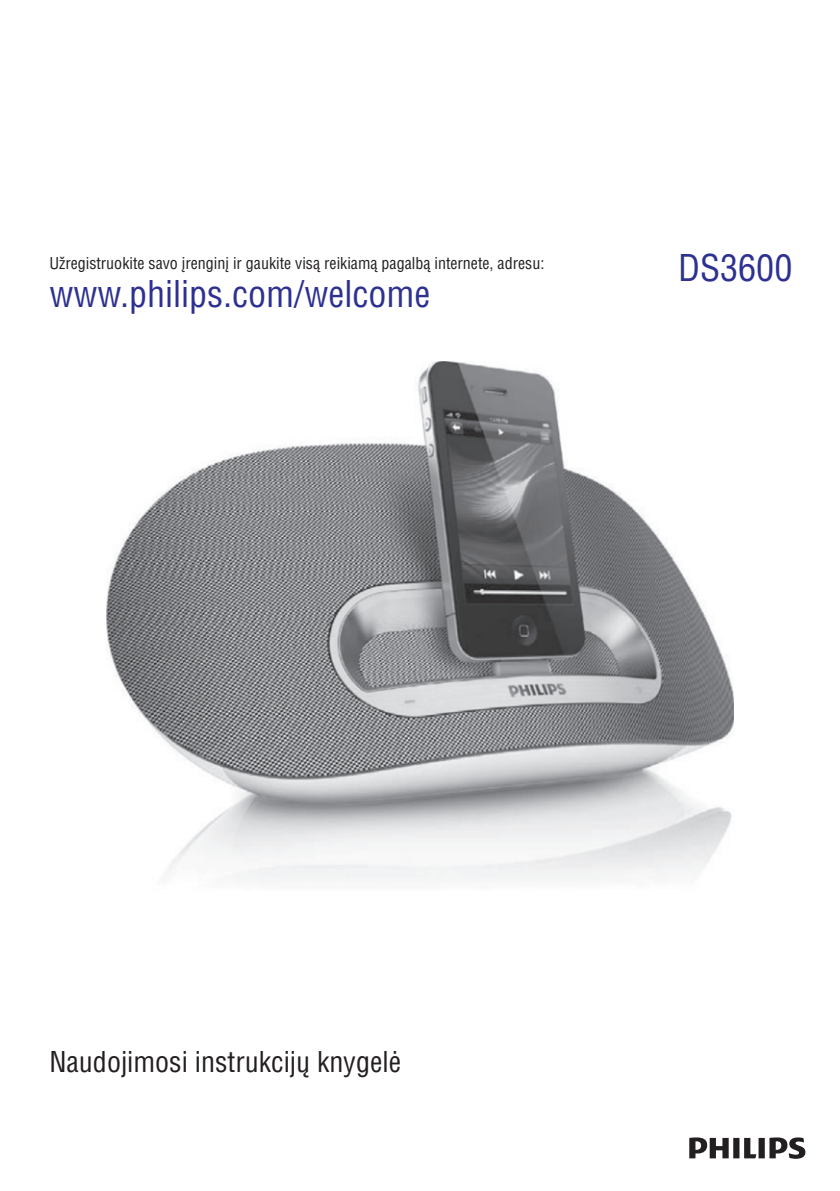
<style>
.page{position:relative;width:840px;height:1191px;background:#fff}
.page>*{position:absolute;margin:0;border:0;box-sizing:border-box;transform-origin:0 0}
.t1{font:36px "Rim Helvetica Condensed";color:#2e3092}
.t2{font:28px "Rim Helvetica Condensed";color:#231f20}
.t3{font:16px "Rim Helvetica Condensed";color:#231f20}
</style>
<div class="page">
<svg style="left:689px;top:1137px;width:116px;height:21px"></svg>
<img style="left:106px;top:361px;width:627px;height:520px">
<p class="t3" style="left:49px;top:256px;width:496px">Uþregistruokite savo árenginá ir gaukite visà reikiamà pagalbà internete, adresu:</p>
<h1 class="t1" style="left:49px;top:279px;width:382px">www.philips.com/welcome</h1>
<h1 class="t1" style="left:677px;top:254px;width:116px">DS3600</h1>
<h2 class="t2" style="left:49px;top:1050px;width:353px">Naudojimosi instrukcijø knygelë</h2>
</div>
